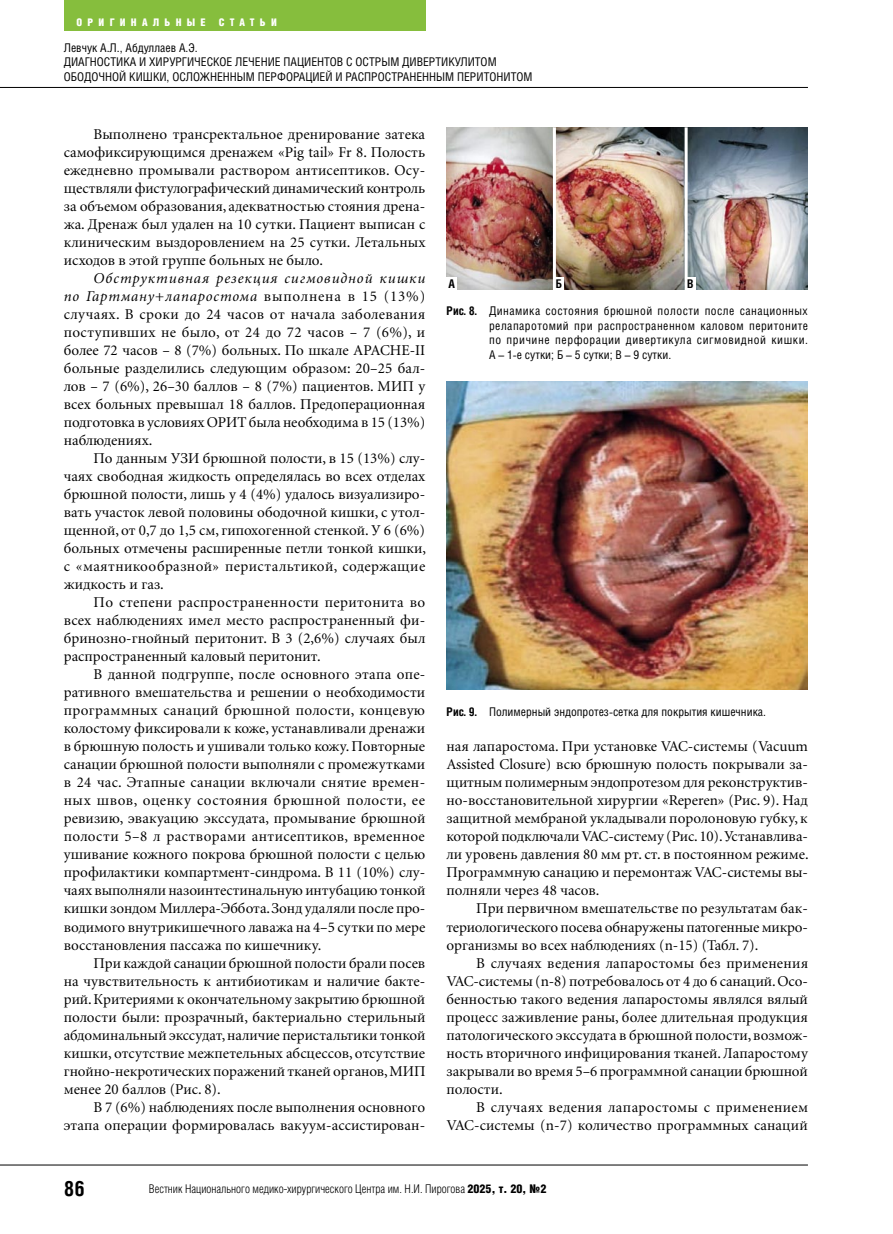
<style>
.page{position:relative;width:893px;height:1234px;background:#fff}
.page>*{position:absolute;margin:0;border:0;box-sizing:border-box;transform-origin:0 0}
.t1{font:700 21px "Helios Cond";color:#000}
.main_text{font:15px/18px "Minion Cyr";color:#000;text-align:justify}
.ris_name{font:12px/14.4px "Helios Cond";color:#000}
.t2{font:300 12px "Helios Cond";color:#000}
.t3{font:700 12px "Helios Cond";color:#000}
.t4{font:900 10.5px "Helios Cond";letter-spacing:.5em;color:#fff}
.s1{font-style:italic}
.s2{font-weight:700}
.s3{font-weight:900}
</style>
<div class="page">
<hr style="left:0;top:1164px;width:808px;height:1px;background:#000">
<hr style="left:0;top:87px;width:808px;height:1px;background:#000">
<div style="left:64px;top:0;width:361px;height:30px;background:#86be3d"></div>
<img style="left:446px;top:127px;width:362px;height:162px">
<hr style="left:553px;top:127px;width:3px;height:166px;background:#fff">
<hr style="left:685px;top:127px;width:3px;height:166px;background:#fff">
<div style="left:446px;top:277px;width:11px;height:13px;background:#fff"></div>
<div style="left:554px;top:277px;width:10px;height:13px;background:#fff"></div>
<div style="left:685px;top:277px;width:10px;height:13px;background:#fff"></div>
<img style="left:446px;top:381px;width:362px;height:308px">
<p class="t4" style="left:77px;top:16px;width:130px">ОРИГИНАЛЬНЫЕ</p>
<p class="t4" style="left:219px;top:16px;width:60px">СТАТЬИ</p>
<p class="ris_name" style="left:64px;top:40px;width:470px">Левчук А.Л., Абдуллаев А.Э.<br>ДИАГНОСТИКА И ХИРУРГИЧЕСКОЕ ЛЕЧЕНИЕ ПАЦИЕНТОВ С ОСТРЫМ ДИВЕРТИКУЛИТОМ<br>ОБОДОЧНОЙ КИШКИ, ОСЛОЖНЕННЫМ ПЕРФОРАЦИЕЙ И РАСПРОСТРАНЕННЫМ ПЕРИТОНИТОМ</p>
<p class="main_text" style="left:64px;top:125px;width:363px;text-indent:30px">Выполнено трансректальное дренирование затека самофиксирующимся дренажем «Pig tail» Fr 8. Полость ежедневно промывали раствором антисептиков. Осу&shy;ществляли фистулографический динамический контроль за объемом образования, адекватностью стояния дрена&shy;жа. Дренаж был удален на 10 сутки. Пациент выписан с клиническим выздоровлением на 25 сутки. Летальных исходов в этой группе больных не было.</p>
<p class="main_text" style="left:64px;top:269px;width:363px;text-indent:30px"><span class="s1">Обструктивная резекция сигмовидной кишки по Гартману+лапаростома</span> выполнена в 15 (13%) случаях. В сроки до 24 часов от начала заболевания поступивших не было, от 24 до 72 часов – 7 (6%), и более 72 часов – 8 (7%) больных. По шкале АРАСНЕ-II больные разделились следующим образом: 20–25 бал&shy;лов – 7 (6%), 26–30 баллов – 8 (7%) пациентов. МИП у всех больных превышал 18 баллов. Предоперационная подготовка в условиях ОРИТ была необходима в 15 (13%) наблюдениях.</p>
<p class="main_text" style="left:64px;top:449px;width:364px;text-indent:30px">По данным УЗИ брюшной полости, в 15 (13%) слу&shy;чаях свободная жидкость определялась во всех отделах брюшной полости, лишь у 4 (4%) удалось визуализиро&shy;вать участок левой половины ободочной кишки, с утол&shy;щенной, от 0,7 до 1,5 см, гипохогенной стенкой. У 6 (6%) больных отмечены расширенные петли тонкой кишки, с «маятникообразной» перистальтикой, содержащие жидкость и газ.</p>
<p class="main_text" style="left:64px;top:593px;width:363px;text-indent:30px">По степени распространенности перитонита во всех наблюдениях имел место распространенный фи&shy;бринозно-гнойный перитонит. В 3 (2,6%) случаях был распространенный каловый перитонит.</p>
<p class="main_text" style="left:64px;top:665px;width:363px;text-indent:30px">В данной подгруппе, после основного этапа опе&shy;ративного вмешательства и решении о необходимости программных санаций брюшной полости, концевую колостому фиксировали к коже, устанавливали дренажи в брюшную полость и ушивали только кожу. Повторные санации брюшной полости выполняли с промежутками в 24 час. Этапные санации включали снятие времен&shy;ных швов, оценку состояния брюшной полости, ее ревизию, эвакуацию экссудата, промывание брюшной полости 5–8 л растворами антисептиков, временное ушивание кожного покрова брюшной полости с целью профилактики компартмент-синдрома. В 11 (10%) слу&shy;чаях выполняли назоинтестинальную интубацию тонкой кишки зондом Миллера-Эббота. Зонд удаляли после про&shy;водимого внутрикишечного лаважа на 4–5 сутки по мере восстановления пассажа по кишечнику.</p>
<p class="main_text" style="left:64px;top:953px;width:363px;text-indent:30px">При каждой санации брюшной полости брали посев на чувствительность к антибиотикам и наличие бакте&shy;рий. Критериями к окончательному закрытию брюшной полости были: прозрачный, бактериально стерильный абдоминальный экссудат, наличие перистальтики тонкой кишки, отсутствие межпетельных абсцессов, отсутствие гнойно-некротических поражений тканей органов, МИП менее 20 баллов (Рис. 8).</p>
<p class="main_text" style="left:64px;top:1097px;width:363px;text-align:right">В 7 (6%) наблюдениях после выполнения основного этапа операции формировалась вакуум-ассистирован-</p>
<p class="t3" style="left:448px;top:277px;width:8px">А</p>
<p class="t3" style="left:556px;top:277px;width:8px">Б</p>
<p class="t3" style="left:687px;top:277px;width:8px">В</p>
<p class="ris_name" style="left:489px;top:303px;width:321px;text-align:justify;text-indent:-43px"><span class="s2">Рис. 8.</span> Динамика состояния брюшной полости после санационных релапаротомий при распространенном каловом перитоните по причине перфорации дивертикула сигмовидной кишки.<br>А – 1-е сутки; Б – 5 сутки; В – 9 сутки.</p>
<p class="ris_name" style="left:446px;top:703px;width:321px"><span class="s2">Рис. 9.</span> Полимерный эндопротез-сетка для покрытия кишечника.</p>
<p class="main_text" style="left:446px;top:737px;width:364px">ная лапаростома. При установке VAC-системы (Vacuum Assisted Closure) всю брюшную полость покрывали за&shy;щитным полимерным эндопротезом для реконструктив&shy;но-восстановительной хирургии «Reperen» (Рис. 9). Над защитной мембраной укладывали поролоновую губку, к которой подключали VAC-систему (Рис. 10). Устанавлива&shy;ли уровень давления 80 мм рт. ст. в постоянном режиме.<br>Программную санацию и перемонтаж VAC-системы вы&shy;полняли через 48 часов.</p>
<p class="main_text" style="left:446px;top:899px;width:363px;text-indent:30px">При первичном вмешательстве по результатам бак&shy;териологического посева обнаружены патогенные микро&shy;организмы во всех наблюдениях (n-15) (Табл. 7).</p>
<p class="main_text" style="left:446px;top:953px;width:363px;text-indent:30px">В случаях ведения лапаростомы без применения VAC-системы (n-8) потребовалось от 4 до 6 санаций. Осо&shy;бенностью такого ведения лапаростомы являлся вялый процесс заживление раны, более длительная продукция патологического экссудата в брюшной полости, возмож&shy;ность вторичного инфицирования тканей. Лапаростому закрывали во время 5–6 программной санации брюшной полости.</p>
<p class="main_text" style="left:446px;top:1097px;width:363px;text-align:right">В случаях ведения лапаростомы с применением<br>VAC-системы (n-7) количество программных санаций</p>
<h1 class="t1" style="left:64px;top:1175px;width:23px">86</h1>
<p class="t2" style="left:149px;top:1181px;width:399px">Вестник Национального медико-хирургического Центра им. Н.И. Пирогова <span class="s3">2025, т. 20, №2</span></p>
</div>
